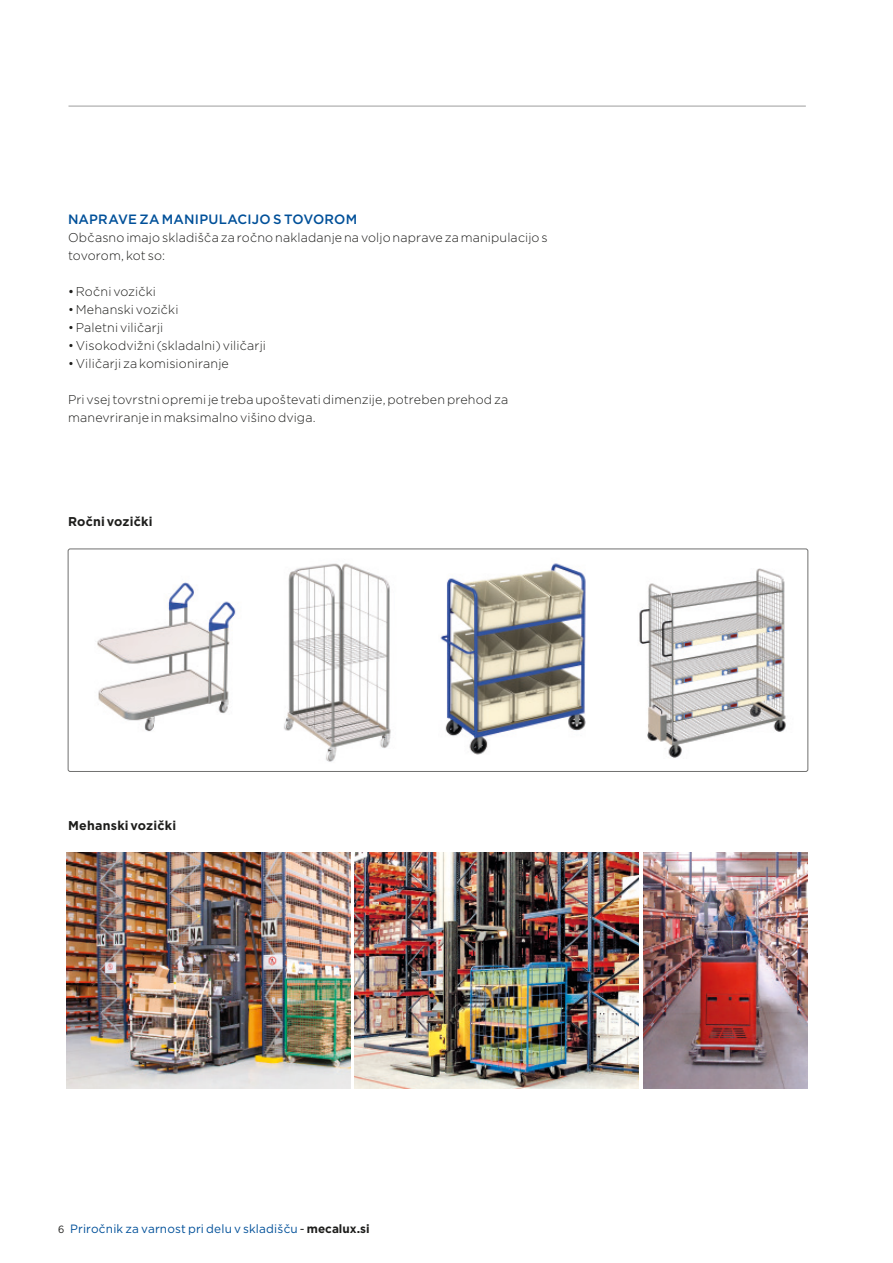
<style>
.page{position:relative;width:893px;height:1263px;background:#fff}
.page>*{position:absolute;margin:0;border:0;box-sizing:border-box;transform-origin:0 0}
.t1{font:500 13.5px "Gotham";letter-spacing:.015em;color:#005099}
.t2{font:300 12.75px/18px "Gotham";letter-spacing:.01em;color:#1d1d1b}
.t3{font:700 12.75px "Gotham";letter-spacing:.02em;color:#1d1d1b}
.t4{font:12px "Gotham";letter-spacing:.015em;color:#005099}
.s1{font-weight:400}
.s2{font-size:10.5px;color:#1d1d1b}
.s3{color:#1d1d1b}
.s4{font-weight:700;color:#1d1d1b}
</style>
<div class="page">
<hr style="left:68px;top:106px;width:738px;height:1px;background:#9d9d9d">
<div style="left:68px;top:549px;width:740px;height:223px;border:1px solid #70706f;border-radius:2px"></div>
<img style="left:284px;top:563px;width:107px;height:199px">
<img style="left:97px;top:582px;width:139px;height:150px">
<div style="left:79px;top:569px;width:166px;height:184px;border:1px solid #fff;border-radius:2px"></div>
<img style="left:440px;top:563px;width:146px;height:192px">
<img style="left:639px;top:569px;width:147px;height:189px">
<img style="left:66px;top:852px;width:284px;height:236px">
<img style="left:355px;top:852px;width:284px;height:236px">
<img style="left:643px;top:852px;width:165px;height:236px">
<p class="t1" style="left:68px;top:210px;width:291px">NAPRAVE ZA MANIPULACIJO S TOVOROM</p>
<p class="t2" style="left:68px;top:228px;width:481px">Občasno imajo skladišča za ročno nakladanje na voljo naprave za manipulacijo s tovorom, kot so:</p>
<p class="t2" style="left:68px;top:282px;width:89px"><span class="s1">•</span> Ročni vozički</p>
<p class="t2" style="left:68px;top:300px;width:112px">• Mehanski vozički</p>
<p class="t2" style="left:68px;top:318px;width:97px">• Paletni viličarji</p>
<p class="t2" style="left:68px;top:336px;width:199px">• Visokodvižni (skladalni) viličarji</p>
<p class="t2" style="left:68px;top:354px;width:162px">• Viličarji za komisioniranje</p>
<p class="t2" style="left:68px;top:390px;width:442px">Pri vsej tovrstni opremi je treba upoštevati dimenzije, potreben prehod za manevriranje in maksimalno višino dviga.</p>
<p class="t3" style="left:68px;top:513px;width:86px">Ročni vozički</p>
<p class="t3" style="left:68px;top:817px;width:110px">Mehanski vozički</p>
<p class="t4" style="left:58px;top:1221px;width:313px"><span class="s2">6</span> Priročnik za varnost pri delu v skladišču <span class="s3">-</span> <span class="s4">mecalux.si</span></p>
</div>
